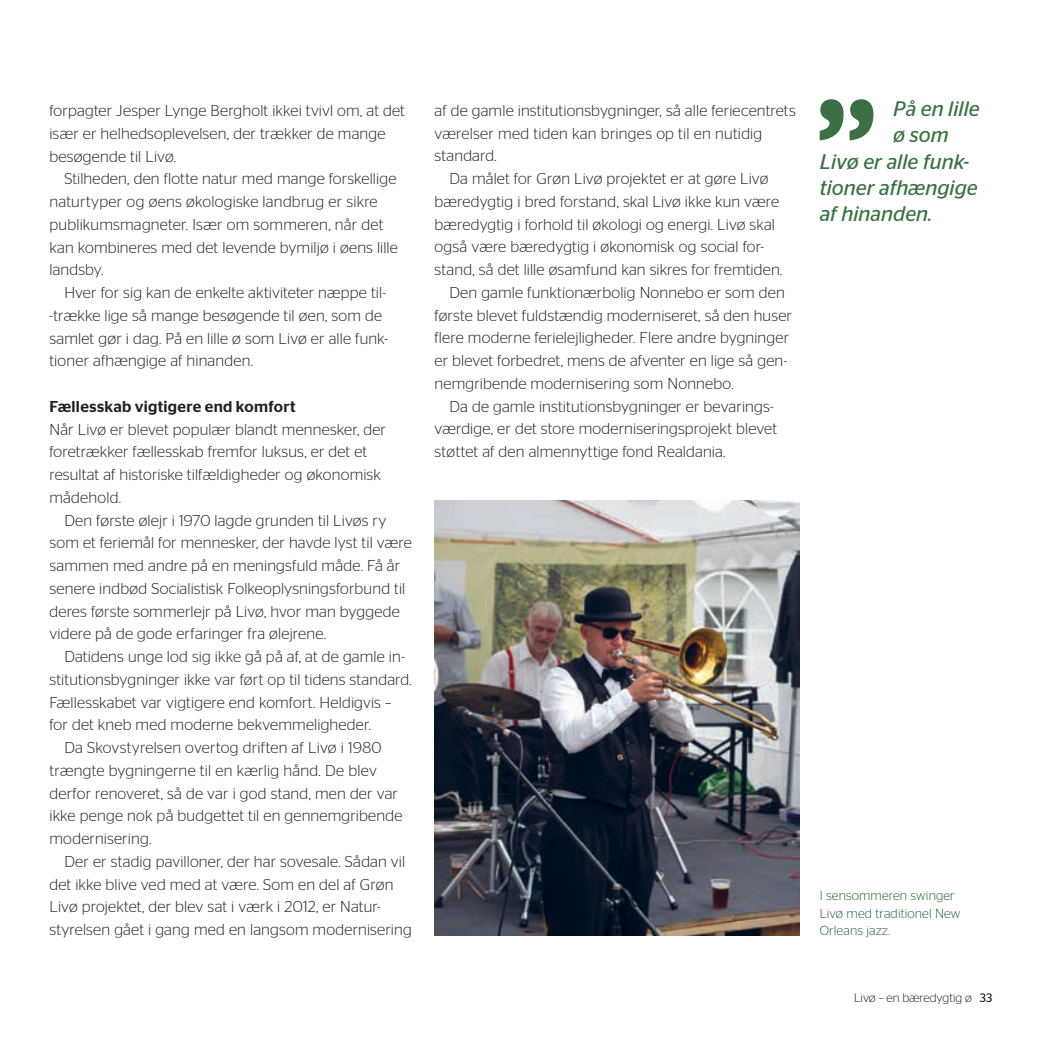
<style>
.page{position:relative;width:1042px;height:1042px;background:#fff}
.page>*{position:absolute;margin:0;border:0;box-sizing:border-box;transform-origin:0 0}
.t1{font:italic 21px "Stag Sans";color:#3c7044}
.t2{font:300 15.75px/22.8px "Stag Sans";letter-spacing:.015em;color:#231f20}
.t3{font:500 15.75px "Stag Sans";letter-spacing:.02em;color:#231f20}
.t4{font:300 13.12px/17.5px "Stag Sans";letter-spacing:.01em;color:#256231}
.t5{font:300 12.25px "Stag Sans";color:#231f20}
.s1{font-weight:400}
</style>
<div class="page">
<img style="left:434px;top:500px;width:366px;height:435px">
<svg style="left:819px;top:99px;width:54px;height:41px"></svg>
<p class="t2" style="left:49px;top:99px;width:357px">forpagter Jesper Lynge Bergholt ikkei tvivl om, at det især er helhedsoplevelsen, der trækker de mange besøgende til Livø.</p>
<p class="t2" style="left:49px;top:167px;width:350px;text-indent:15px">Stilheden, den flotte natur med mange forskellige naturtyper og øens økologiske landbrug er sikre publikumsmagneter. Især om sommeren, når det kan kombineres med det levende bymiljø i øens lille landsby.</p>
<p class="t2" style="left:49px;top:281px;width:340px;text-indent:15px">Hver for sig kan de enkelte aktiviteter næppe til--trække lige så mange besøgende til øen, som de samlet gør i dag. På en lille ø som Livø er alle funk&shy;tioner afhængige af hinanden.</p>
<p class="t3" style="left:49px;top:397px;width:248px">Fællesskab vigtigere end komfort</p>
<p class="t2" style="left:49px;top:417px;width:338px">Når Livø er blevet populær blandt mennesker, der foretrækker fællesskab fremfor luksus, er det et resultat af historiske tilfældigheder og økonomisk mådehold.</p>
<p class="t2" style="left:49px;top:508px;width:364px;text-indent:15px">Den første ølejr i 1970 lagde grunden til Livøs ry som et feriemål for mennesker, der havde lyst til være sammen med andre på en meningsfuld måde. Få år senere indbød Socialistisk Folkeoplysningsforbund til deres første sommerlejr på Livø, hvor man byggede videre på de gode erfaringer fra ølejrene.</p>
<p class="t2" style="left:64px;top:645px;width:342px">Datidens unge lod sig ikke gå på af, at de gamle in-</p>
<p class="t2" style="left:49px;top:668px;width:364px">stitutionsbygninger ikke var ført op til tidens standard.</p>
<p class="t2" style="left:49px;top:690px;width:343px">Fællesskabet var vigtigere end komfort. Heldigvis –</p>
<p class="t2" style="left:49px;top:713px;width:323px">for det kneb med moderne bekvemmeligheder.</p>
<p class="t2" style="left:64px;top:736px;width:319px">Da Skovstyrelsen overtog driften af Livø i 1980</p>
<p class="t2" style="left:49px;top:758px;width:329px">trængte bygningerne til en kærlig hånd. De blev</p>
<p class="t2" style="left:49px;top:781px;width:350px">derfor renoveret, så de var i god stand, men der var</p>
<p class="t2" style="left:49px;top:804px;width:354px">ikke penge nok på budgettet til en gennemgribende</p>
<p class="t2" style="left:49px;top:827px;width:103px">modernisering.</p>
<p class="t2" style="left:64px;top:849px;width:342px">Der er stadig pavilloner, der har sovesale. Sådan vil</p>
<p class="t2" style="left:49px;top:872px;width:345px">det ikke blive ved med at være. Som en del af Grøn</p>
<p class="t2" style="left:49px;top:895px;width:333px">Livø projektet, der blev sat i værk i 2012, er Natur-</p>
<p class="t2" style="left:49px;top:918px;width:364px">styrelsen gået i gang med en langsom modernisering</p>
<p class="t2" style="left:434px;top:99px;width:363px">af de gamle institutionsbygninger, så alle feriecentrets</p>
<p class="t2" style="left:434px;top:121px;width:329px">værelser med tiden kan bringes op til en nutidig</p>
<p class="t2" style="left:434px;top:144px;width:64px">standard.</p>
<p class="t2" style="left:449px;top:167px;width:320px">Da målet for Grøn Livø projektet er at gøre Livø</p>
<p class="t2" style="left:434px;top:190px;width:346px">bæredygtig i bred forstand, skal Livø ikke kun være</p>
<p class="t2" style="left:434px;top:212px;width:342px">bæredygtig i forhold til økologi og energi. Livø skal</p>
<p class="t2" style="left:434px;top:235px;width:331px">også være bæredygtig i økonomisk og social for-</p>
<p class="t2" style="left:434px;top:258px;width:349px">stand, så det lille øsamfund kan sikres for fremtiden.</p>
<p class="t2" style="left:449px;top:281px;width:337px">Den gamle funktionærbolig Nonnebo er som den</p>
<p class="t2" style="left:434px;top:303px;width:359px">første blevet fuldstændig moderniseret, så den huser</p>
<p class="t2" style="left:434px;top:326px;width:356px">flere moderne ferielejligheder. Flere andre bygninger</p>
<p class="t2" style="left:434px;top:349px;width:354px">er blevet forbedret, mens de afventer en lige så gen-</p>
<p class="t2" style="left:434px;top:372px;width:301px">nemgribende modernisering som Nonnebo.</p>
<p class="t2" style="left:449px;top:394px;width:326px">Da de gamle institutionsbygninger er bevarings-</p>
<p class="t2" style="left:434px;top:417px;width:344px">værdige, er det store moderniseringsprojekt blevet</p>
<p class="t2" style="left:434px;top:440px;width:292px">støttet af den almennyttige fond Realdania.</p>
<h1 class="t1" style="left:893px;top:97px;width:88px">På en lille</h1>
<h1 class="t1" style="left:893px;top:123px;width:57px">ø som</h1>
<h1 class="t1" style="left:819px;top:149px;width:151px">Livø er alle funk-</h1>
<h1 class="t1" style="left:819px;top:176px;width:159px">tioner afhængige</h1>
<h1 class="t1" style="left:819px;top:202px;width:114px">af hinanden.</h1>
<p class="t4" style="left:819px;top:887px;width:142px">I sensommeren swinger<br>Livø med traditionel New<br>Orleans jazz.</p>
<p class="t5" style="left:854px;top:991px;width:140px">Livø – en bæredygtig ø <span class="s1">33</span></p>
</div>
